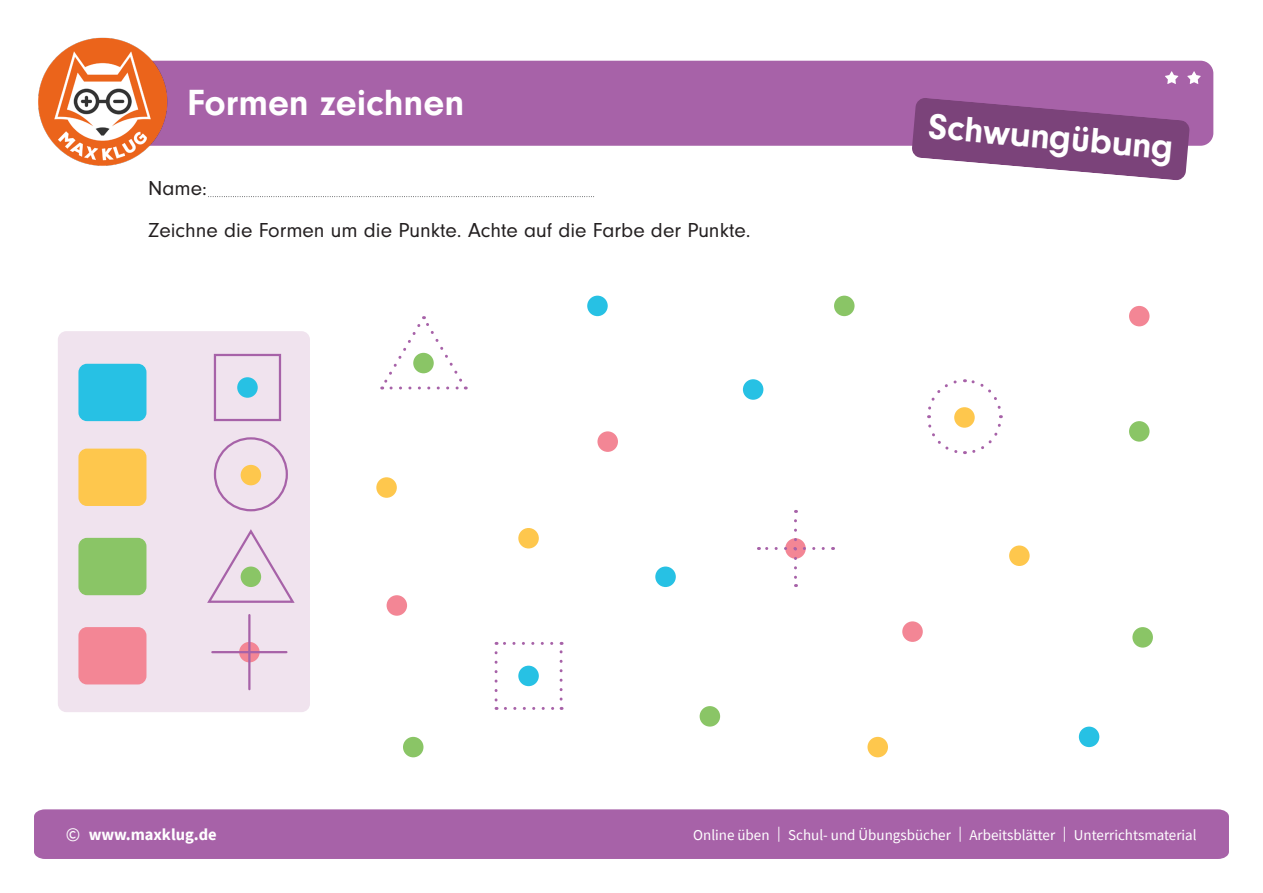
<style>
.page{position:relative;width:1263px;height:893px;background:#fff}
.page>*{position:absolute;margin:0;border:0;box-sizing:border-box;transform-origin:0 0}
.t1{font:700 37.5px "Mk Druckschrift N";color:#fff}
.t2{font:700 36.45px "Mk Druckschrift N";color:#fff}
.t3{font:21px "Mk Druckschrift N";color:#231f20}
.t4{font:700 16.5px "Source Sans Pro";color:#fff}
.t5{font:15px "Source Sans Pro";color:#fff}
.s1{font-weight:400;font-size:19.5px}
</style>
<div class="page">
<div style="left:170px;top:61px;width:1043px;height:85px;background:#a762a8"></div>
<svg style="left:911px;top:97px;width:279px;height:83px;background:#946193"></svg>
<img style="left:38px;top:37px;width:132px;height:129px">
<div style="left:34px;top:809px;width:1195px;height:50px;background:#a762a8"></div>
<div style="left:58px;top:331px;width:252px;height:381px;background:#f0e3ee;border-radius:9px"></div>
<svg style="left:1187px;top:71px;width:14px;height:13px"></svg>
<svg style="left:210px;top:196px;width:384px;height:1px"></svg>
<svg style="left:1165px;top:71px;width:13px;height:13px"></svg>
<div style="left:518px;top:666px;width:21px;height:20px;background:#27c1e4;border-radius:50%"></div>
<div style="left:655px;top:566px;width:21px;height:21px;background:#27c1e4;border-radius:50%"></div>
<div style="left:743px;top:379px;width:20px;height:21px;background:#27c1e4;border-radius:50%"></div>
<div style="left:1079px;top:727px;width:20px;height:20px;background:#27c1e4;border-radius:50%"></div>
<div style="left:587px;top:296px;width:21px;height:20px;background:#27c1e4;border-radius:50%"></div>
<div style="left:237px;top:377px;width:21px;height:21px;background:#27c1e4;border-radius:50%"></div>
<div style="left:834px;top:296px;width:20px;height:20px;background:#8ac566;border-radius:50%"></div>
<div style="left:700px;top:706px;width:20px;height:21px;background:#8ac566;border-radius:50%"></div>
<div style="left:1132px;top:627px;width:21px;height:21px;background:#8ac566;border-radius:50%"></div>
<div style="left:403px;top:737px;width:20px;height:20px;background:#8ac566;border-radius:50%"></div>
<div style="left:1129px;top:421px;width:20px;height:21px;background:#8ac566;border-radius:50%"></div>
<div style="left:597px;top:431px;width:21px;height:21px;background:#f38695;border-radius:50%"></div>
<div style="left:1129px;top:306px;width:20px;height:20px;background:#f38695;border-radius:50%"></div>
<div style="left:902px;top:621px;width:21px;height:21px;background:#f38695;border-radius:50%"></div>
<div style="left:387px;top:595px;width:20px;height:21px;background:#f38695;border-radius:50%"></div>
<svg style="left:239px;top:642px;width:21px;height:20px"></svg>
<div style="left:1009px;top:545px;width:21px;height:21px;background:#fec74d;border-radius:50%"></div>
<div style="left:867px;top:737px;width:21px;height:20px;background:#fec74d;border-radius:50%"></div>
<div style="left:376px;top:477px;width:21px;height:21px;background:#fec74d;border-radius:50%"></div>
<div style="left:518px;top:528px;width:21px;height:20px;background:#fec74d;border-radius:50%"></div>
<div style="left:241px;top:465px;width:20px;height:20px;background:#fec74d;border-radius:50%"></div>
<svg style="left:495px;top:653px;width:3px;height:57px"></svg>
<svg style="left:505px;top:707px;width:57px;height:3px"></svg>
<svg style="left:560px;top:642px;width:3px;height:57px"></svg>
<svg style="left:496px;top:642px;width:56px;height:3px"></svg>
<div style="left:214px;top:354px;width:67px;height:67px;border:2px solid #a762a8"></div>
<svg style="left:380px;top:316px;width:86px;height:73px"></svg>
<svg style="left:207px;top:529px;width:88px;height:74px"></svg>
<svg style="left:927px;top:379px;width:76px;height:76px"></svg>
<div style="left:214px;top:437px;width:74px;height:74px;border:2px solid #a762a8;border-radius:50%"></div>
<div style="left:78px;top:364px;width:68px;height:57px;background:#27c1e4;border-radius:9px"></div>
<div style="left:78px;top:449px;width:68px;height:57px;background:#fec74d;border-radius:9px"></div>
<div style="left:78px;top:538px;width:68px;height:57px;background:#8ac566;border-radius:9px"></div>
<div style="left:78px;top:627px;width:68px;height:57px;background:#f38695;border-radius:9px"></div>
<hr style="left:248px;top:615px;width:2px;height:74px;background:#a762a8">
<svg style="left:758px;top:521px;width:65px;height:66px"></svg>
<hr style="left:212px;top:651px;width:74px;height:2px;background:#a762a8">
<h1 class="t1" style="left:187px;top:81px;width:279px">Formen zeichnen</h1>
<p class="t3" style="left:148px;top:177px;width:60px">Name:</p>
<p class="t3" style="left:148px;top:219px;width:604px">Zeichne die Formen um die Punkte. Achte auf die Farbe der Punkte.</p>
<h2 class="t2" style="left:930px;top:105px;width:247px;rotate:5deg">Schwungübung</h2>
<p class="t4" style="left:66px;top:823px;width:152px"><span class="s1">©</span> www.maxklug.de</p>
<p class="t5" style="left:693px;top:825px;width:505px">Online üben | Schul- und Übungsbücher | Arbeitsblätter | Unterrichtsmaterial</p>
</div>
